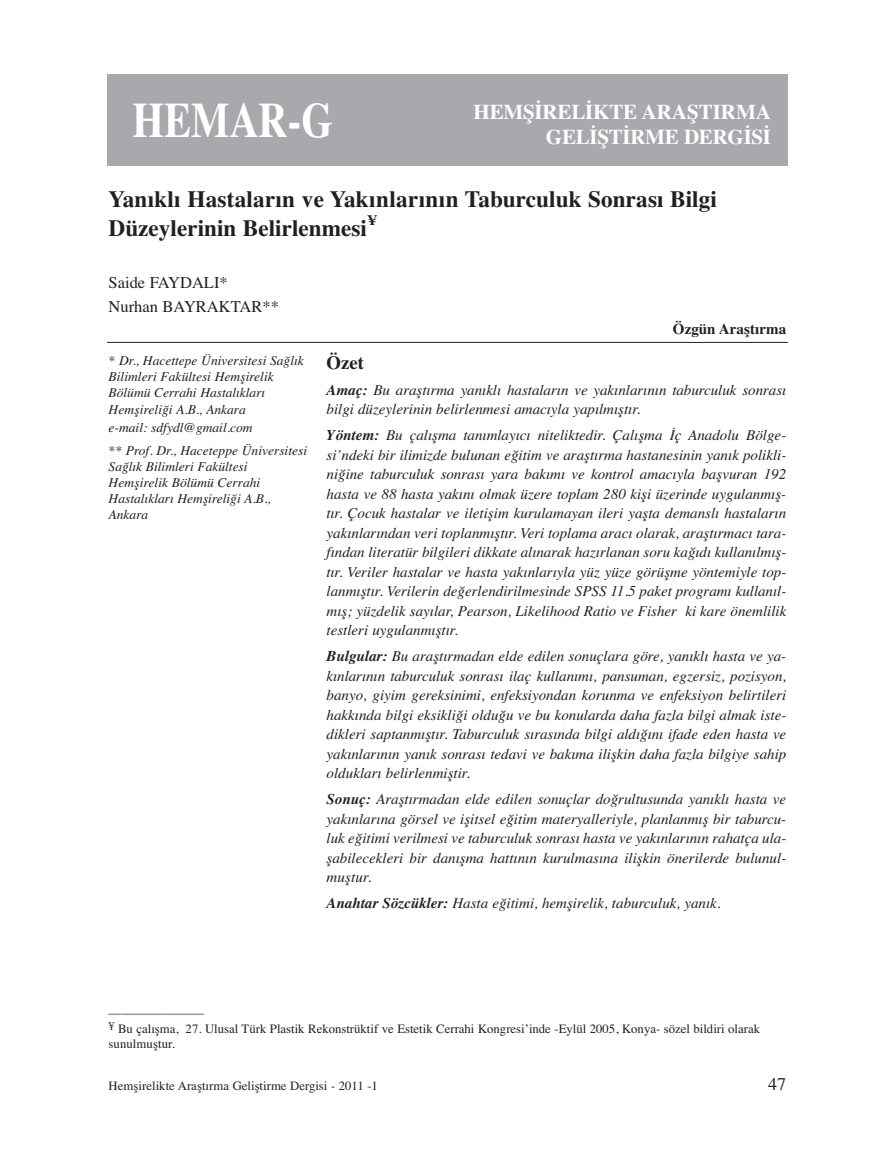
<style>
.page{position:relative;width:893px;height:1169px;background:#fff}
.page>*{position:absolute;margin:0;border:0;box-sizing:border-box;transform-origin:0 0}
.t1{font:700 49.35px "Times TU";color:#fff;scale:.82 1}
.t2{font:700 23.25px/29.1px "Times TU";letter-spacing:.005em;color:#231f20}
.t3{font:700 21px/25.2px "Times TU";letter-spacing:-.01em;color:#fff;text-align:right}
.t4{font:700 18.75px "Times TU";color:#231f20}
.t5{font:18px "Times TU";color:#231f20}
.t6{font:16.5px/24px "Times TU";color:#231f20}
.t7{font:italic 15px/19.5px "Times TU";color:#231f20;text-align:justify}
.t8{font:700 15px "Times TU";letter-spacing:.005em;color:#231f20}
.t9{font:700 14.4px "Times TU";color:#231f20}
.t10{font:italic 13.5px/16.2px "Times TU";color:#231f20}
.t11{font:12.75px/15.3px "Times TU";color:#231f20}
.s1{font-weight:700}
</style>
<div class="page">
<div style="left:107px;top:74px;width:680px;height:92px;background:#a7a9ac"></div>
<hr style="left:107px;top:342px;width:680px;height:1px;background:#231f20">
<h1 class="t1" style="left:132px;top:104px;width:246px">HEMAR-G</h1>
<h3 class="t3" style="left:473px;top:101px;width:299px">HEMŞİRELİKTE ARAŞTIRMA<br>GELİŞTİRME DERGİSİ</h3>
<h2 class="t2" style="left:109px;top:187px;width:610px">Yanıklı Hastaların ve Yakınlarının Taburculuk Sonrası Bilgi<br>Düzeylerinin Belirlenmesi</h2>
<p class="t9" style="left:367px;top:216px;width:9px">¥</p>
<p class="t6" style="left:109px;top:272px;width:172px">Saide FAYDALI*<br>Nurhan BAYRAKTAR**</p>
<p class="t10" style="left:109px;top:354px;width:197px">* Dr., Hacettepe Üniversitesi Sağlık<br>Bilimleri Fakültesi Hemşirelik<br>Bölümü Cerrahi Hastalıkları<br>Hemşireliği A.B., Ankara</p>
<p class="t10" style="left:109px;top:417px;width:200px;line-height:22.6px">e-mail: sdfydl@gmail.com<br>** Prof. Dr., Haceteppe Üniversitesi</p>
<p class="t10" style="left:109px;top:459px;width:164px">Sağlık Bilimleri Fakültesi<br>Hemşirelik Bölümü Cerrahi<br>Hastalıkları Hemşireliği A.B.,<br>Ankara</p>
<p class="t8" style="left:673px;top:324px;width:115px">Özgün Araştırma</p>
<p class="t4" style="left:326px;top:356px;width:39px">Özet</p>
<p class="t7" style="left:326px;top:381px;width:461px"><span class="s1">Amaç:</span> Bu araştırma yanıklı hastaların ve yakınlarının taburculuk sonrası bilgi düzeylerinin belirlenmesi amacıyla yapılmıştır.</p>
<p class="t7" style="left:326px;top:427px;width:461px"><span class="s1">Yöntem:</span> Bu çalışma tanımlayıcı niteliktedir. Çalışma İç Anadolu Bölge&shy;si’ndeki bir ilimizde bulunan eğitim ve araştırma hastanesinin yanık polikli&shy;niğine taburculuk sonrası yara bakımı ve kontrol amacıyla başvuran 192 hasta ve 88 hasta yakını olmak üzere toplam 280 kişi üzerinde uygulanmış&shy;tır. Çocuk hastalar ve iletişim kurulamayan ileri yaşta demanslı hastaların yakınlarından veri toplanmıştır. Veri toplama aracı olarak, araştırmacı tara&shy;fından literatür bilgileri dikkate alınarak hazırlanan soru kağıdı kullanılmış&shy;tır. Veriler hastalar ve hasta yakınlarıyla yüz yüze görüşme yöntemiyle top&shy;lanmıştır. Verilerin değerlendirilmesinde SPSS 11.5 paket programı kullanıl&shy;mış; yüzdelik sayılar, Pearson, Likelihood Ratio ve Fisher ki kare önemlilik testleri uygulanmıştır.</p>
<p class="t7" style="left:326px;top:648px;width:461px"><span class="s1">Bulgular:</span> Bu araştırmadan elde edilen sonuçlara göre, yanıklı hasta ve ya&shy;kınlarının taburculuk sonrası ilaç kullanımı, pansuman, egzersiz, pozisyon, banyo, giyim gereksinimi, enfeksiyondan korunma ve enfeksiyon belirtileri hakkında bilgi eksikliği olduğu ve bu konularda daha fazla bilgi almak iste&shy;dikleri saptanmıştır. Taburculuk sırasında bilgi aldığını ifade eden hasta ve yakınlarının yanık sonrası tedavi ve bakıma ilişkin daha fazla bilgiye sahip oldukları belirlenmiştir.</p>
<p class="t7" style="left:326px;top:790px;width:461px"><span class="s1">Sonuç:</span> Araştırmadan elde edilen sonuçlar doğrultusunda yanıklı hasta ve yakınlarına görsel ve işitsel eğitim materyalleriyle, planlanmış bir taburcu&shy;luk eğitimi verilmesi ve taburculuk sonrası hasta ve yakınlarının rahatça ula&shy;şabilecekleri bir danışma hattının kurulmasına ilişkin önerilerde bulunul&shy;muştur.</p>
<p class="t7" style="left:326px;top:894px;width:395px"><span class="s1">Anahtar Sözcükler:</span> Hasta eğitimi, hemşirelik, taburculuk, yanık.</p>
<p class="t11" style="left:109px;top:1006px;width:653px">–––––––––––––––<br><sup>¥</sup> Bu çalışma, 27. Ulusal Türk Plastik Rekonstrüktif ve Estetik Cerrahi Kongresi’inde -Eylül 2005, Konya- sözel bildiri olarak sunulmuştur.</p>
<p class="t11" style="left:109px;top:1079px;width:271px">Hemşirelikte Araştırma Geliştirme Dergisi - 2011 -1</p>
<p class="t5" style="left:768px;top:1077px;width:20px">47</p>
</div>
